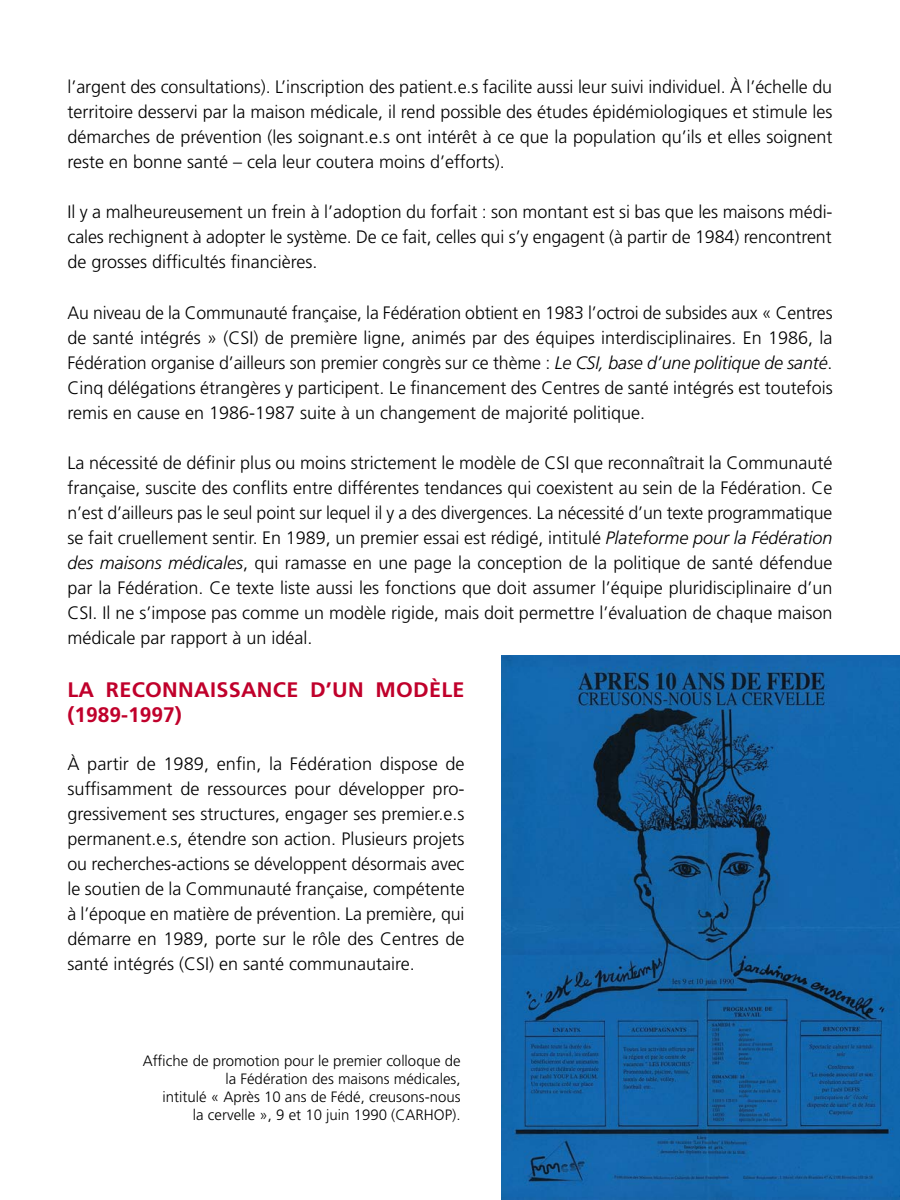
<style>
.page{position:relative;width:900px;height:1200px;background:#fff}
.page>*{position:absolute;margin:0;border:0;box-sizing:border-box;transform-origin:0 0}
.RD_-_Titres_rouges{font:700 21px/25.2px "Frutiger LT Std";letter-spacing:.015em;color:#c0002b}
.RD_-_Texte_courant{font:300 18px/25px "Frutiger LT Std";color:#000;text-align:justify}
.RD_-_Légendes{font:300 15px/18px "Frutiger LT Std";color:#000;text-align:right}
.s1{font-style:italic}
</style>
<div class="page">
<img style="left:501px;top:656px;width:399px;height:544px">
<p class="RD_-_Texte_courant" style="left:68px;top:75px;width:767px">l’argent des consultations). L’inscription des patient.e.s facilite aussi leur suivi individuel. À l’échelle du territoire desservi par la maison médicale, il rend possible des études épidémiologiques et stimule les démarches de prévention (les soignant.e.s ont intérêt à ce que la population qu’ils et elles soignent reste en bonne santé – cela leur coutera moins d’efforts).</p>
<p class="RD_-_Texte_courant" style="left:68px;top:200px;width:767px">Il y a malheureusement un frein à l’adoption du forfait : son montant est si bas que les maisons médi&shy;cales rechignent à adopter le système. De ce fait, celles qui s’y engagent (à partir de 1984) rencontrent de grosses difficultés financières.</p>
<p class="RD_-_Texte_courant" style="left:68px;top:300px;width:767px">Au niveau de la Communauté française, la Fédération obtient en 1983 l’octroi de subsides aux « Centres de santé intégrés » (CSI) de première ligne, animés par des équipes interdisciplinaires. En 1986, la Fédération organise d’ailleurs son premier congrès sur ce thème : <span class="s1">Le CSI, base d’une politique de santé</span>.<br>Cinq délégations étrangères y participent. Le financement des Centres de santé intégrés est toutefois remis en cause en 1986-1987 suite à un changement de majorité politique.</p>
<p class="RD_-_Texte_courant" style="left:68px;top:450px;width:767px">La nécessité de définir plus ou moins strictement le modèle de CSI que reconnaîtrait la Communauté française, suscite des conflits entre différentes tendances qui coexistent au sein de la Fédération. Ce n’est d’ailleurs pas le seul point sur lequel il y a des divergences. La nécessité d’un texte programmatique se fait cruellement sentir. En 1989, un premier essai est rédigé, intitulé <span class="s1">Plateforme pour la Fédération des maisons médicales</span>, qui ramasse en une page la conception de la politique de santé défendue par la Fédération. Ce texte liste aussi les fonctions que doit assumer l’équipe pluridisciplinaire d’un CSI. Il ne s’impose pas comme un modèle rigide, mais doit permettre l’évaluation de chaque maison médicale par rapport à un idéal.</p>
<p class="RD_-_Titres_rouges" style="left:68px;top:677px;width:399px">LA RECONNAISSANCE D’UN MODÈLE (1989-1997)</p>
<p class="RD_-_Texte_courant" style="left:68px;top:751px;width:399px">À partir de 1989, enfin, la Fédération dispose de suffisamment de ressources pour développer pro&shy;gressivement ses structures, engager ses premier.e.s permanent.e.s, étendre son action. Plusieurs projets ou recherches-actions se développent désormais avec le soutien de la Communauté française, compétente à l’époque en matière de prévention. La première, qui démarre en 1989, porte sur le rôle des Centres de santé intégrés (CSI) en santé communautaire.</p>
<p class="RD_-_Légendes" style="left:143px;top:1052px;width:319px">Affiche de promotion pour le premier colloque de la Fédération des maisons médicales,<br>intitulé « Après 10 ans de Fédé, creusons-nous<br>la cervelle », 9 et 10 juin 1990 (CARHOP).</p>
</div>
